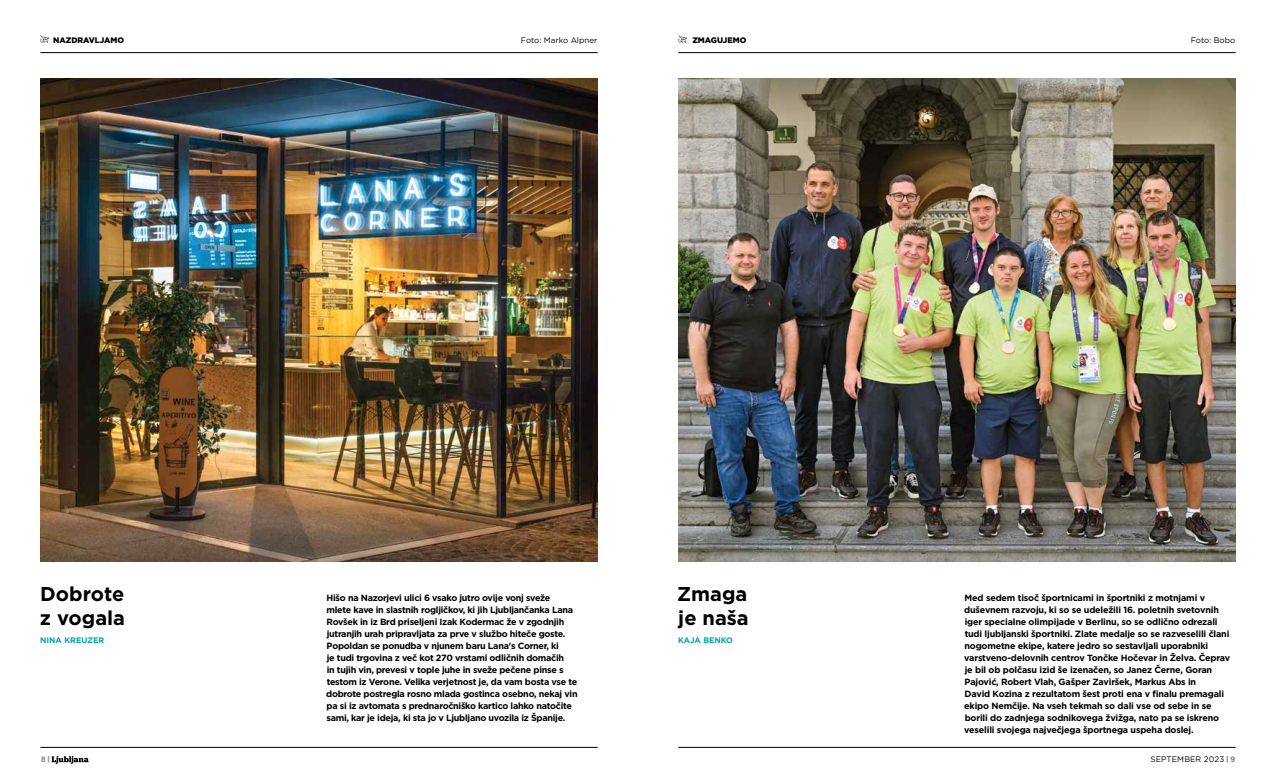
<style>
.page{position:relative;width:1276px;height:780px;background:#fff}
.page>*{position:absolute;margin:0;border:0;box-sizing:border-box;transform-origin:0 0}
.t1{font:700 20px/24px "Gotham";color:#000}
.t2{font:700 9px/12px "Gotham";letter-spacing:-.03em;color:#000}
.t3{font:8px "Gotham";color:#000}
.t4{font:900 8px "Gotham";color:#000}
.t5{font:700 8px "Gotham";color:#00a79e}
.t6{font:8px "Chunk Five Ex";color:#939598}
.s1{font-family:"Chunk Five Ex";color:#939598}
</style>
<div class="page">
<hr style="left:40px;top:52px;width:558px;height:1px;background:#000">
<hr style="left:678px;top:52px;width:557px;height:1px;background:#000">
<hr style="left:40px;top:747px;width:558px;height:1px;background:#000">
<hr style="left:678px;top:747px;width:557px;height:1px;background:#000">
<svg style="left:52px;top:756px;width:36px;height:7px"></svg>
<svg style="left:40px;top:35px;width:9px;height:8px"></svg>
<svg style="left:678px;top:35px;width:9px;height:8px"></svg>
<img style="left:40px;top:78px;width:557px;height:483px">
<img style="left:678px;top:78px;width:557px;height:483px">
<p class="t4" style="left:53px;top:35px;width:72px">NAZDRAVLJAMO</p>
<p class="t3" style="left:521px;top:35px;width:78px">Foto: Marko Alpner</p>
<p class="t4" style="left:692px;top:35px;width:56px">ZMAGUJEMO</p>
<p class="t3" style="left:1190px;top:35px;width:46px">Foto: Bobo</p>
<h1 class="t1" style="left:40px;top:581px;width:87px">Dobrote z vogala</h1>
<p class="t2" style="left:326px;top:592px;width:253px">Hišo na Nazorjevi ulici 6 vsako jutro ovije vonj sveže<br>mlete kave in slastnih rogljičkov, ki jih Ljubljančanka Lana Rovšek in iz Brd priseljeni Izak Kodermac že v zgodnjih jutranjih urah pripravljata za prve v službo hiteče goste.<br>Popoldan se ponudba v njunem baru Lana's Corner, ki<br>je tudi trgovina z več kot 270 vrstami odličnih domačih<br>in tujih vin, prevesi v tople juhe in sveže pečene pinse s testom iz Verone. Velika verjetnost je, da vam bosta vse te dobrote postregla rosno mlada gostinca osebno, nekaj vin pa si iz avtomata s prednaročniško kartico lahko natočite sami, kar je ideja, ki sta jo v Ljubljano uvozila iz Španije.</p>
<p class="t5" style="left:40px;top:634px;width:65px">NINA KREUZER</p>
<h1 class="t1" style="left:677px;top:581px;width:73px">Zmaga je naša</h1>
<p class="t2" style="left:964px;top:592px;width:267px">Med sedem tisoč športnicami in športniki z motnjami v duševnem razvoju, ki so se udeležili 16. poletnih svetovnih iger specialne olimpijade v Berlinu, so se odlično odrezali tudi ljubljanski športniki. Zlate medalje so se razveselili člani nogometne ekipe, katere jedro so sestavljali uporabniki varstveno-delovnih centrov Tončke Hočevar in Želva. Čeprav je bil ob polčasu izid še izenačen, so Janez Černe, Goran Pajović, Robert Vlah, Gašper Zaviršek, Markus Abs in<br>David Kozina z rezultatom šest proti ena v finalu premagali ekipo Nemčije. Na vseh tekmah so dali vse od sebe in se borili do zadnjega sodnikovega žvižga, nato pa se iskreno veselili svojega največjega športnega uspeha doslej.</p>
<p class="t5" style="left:678px;top:634px;width:56px">KAJA BENKO</p>
<p class="t6" style="left:41px;top:753px;width:10px">8 |</p>
<p class="t3" style="left:1150px;top:753px;width:86px">SEPTEMBER 2023 <span class="s1">| 9</span></p>
</div>
